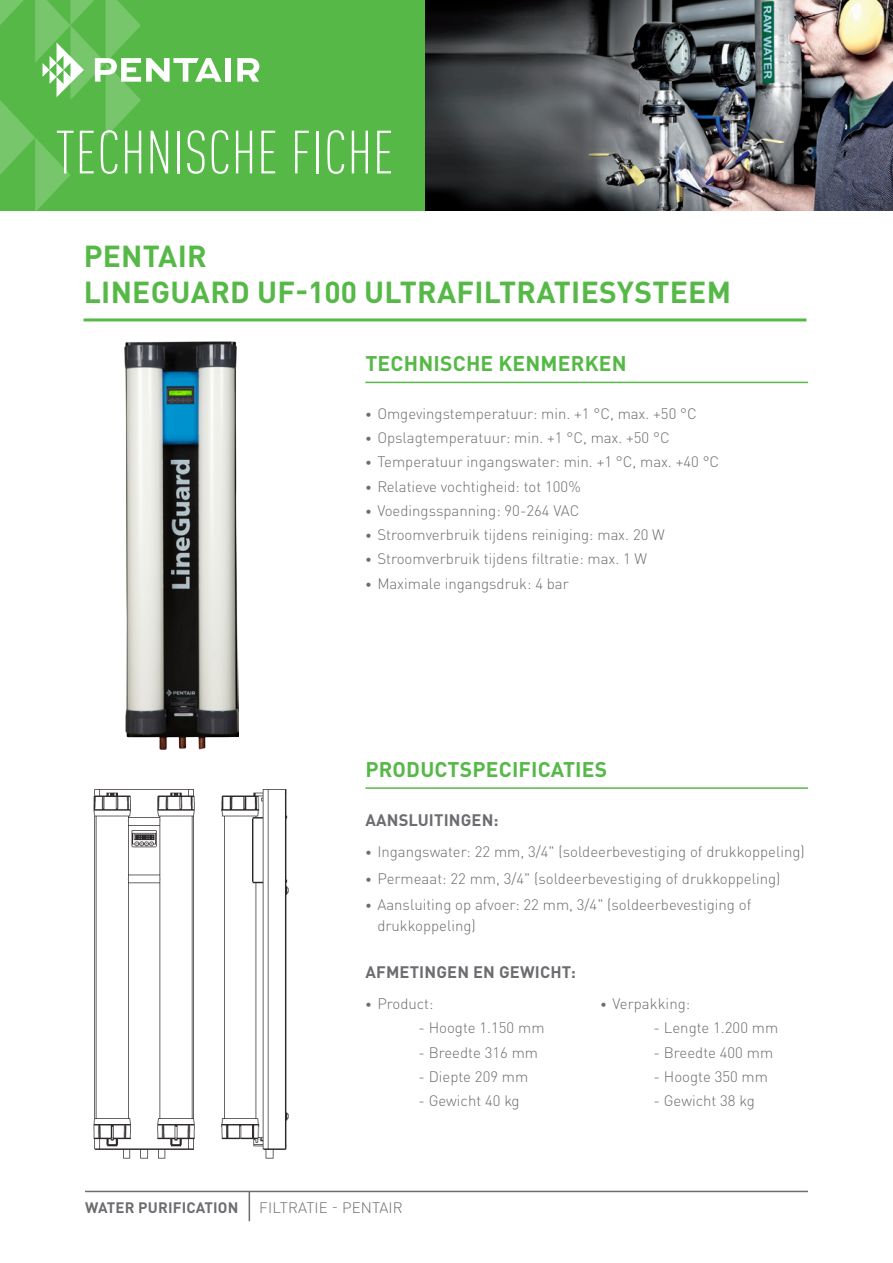
<style>
.page{position:relative;width:893px;height:1263px;background:#fff}
.page>*{position:absolute;margin:0;border:0;box-sizing:border-box;transform-origin:0 0}
.t1{font:300 condensed 60px "DIN Pro";letter-spacing:.01em;color:#fff}
.t2{font:700 30px/36px "DIN Pro";letter-spacing:.01em;color:#56b947}
.t3{font:700 21px "DIN Pro";letter-spacing:.01em;color:#56b947}
.t4{font:700 16.5px "DIN Pro";letter-spacing:.01em;color:#6c6d70}
.t5{font:300 15px/21px "DIN Pro";color:#6c6d70}
.t6{font:700 15px "DIN Pro";letter-spacing:.01em;color:#6c6d70}
.s1{font-weight:700;font-size:12.75px}
</style>
<div class="page">
<div style="left:0;top:0;width:429px;height:210px;background:#56b947"></div>
<svg style="left:0;top:0;width:222px;height:211px"></svg>
<div style="left:225px;top:58px;width:6px;height:24px;background:#fff"></div>
<svg style="left:237px;top:58px;width:22px;height:24px"></svg>
<hr style="left:85px;top:1191px;width:723px;height:1px;background:#6c6d70">
<hr style="left:249px;top:1191px;width:1px;height:30px;background:#6c6d70">
<img style="left:425px;top:0;width:468px;height:210px">
<hr style="left:365px;top:382px;width:443px;height:1px;background:#56b947">
<hr style="left:84px;top:318px;width:722px;height:3px;background:#56b947">
<img style="left:125px;top:342px;width:114px;height:408px">
<hr style="left:365px;top:787px;width:443px;height:2px;background:#56b947">
<img style="left:93px;top:789px;width:196px;height:370px">
<h1 class="t1" style="left:56px;top:110px;width:340px">TECHNISCHE FICHE</h1>
<h2 class="t2" style="left:84px;top:234px;width:649px">PENTAIR<br>LINEGUARD UF-100 ULTRAFILTRATIESYSTEEM</h2>
<h3 class="t3" style="left:365px;top:346px;width:263px">TECHNISCHE KENMERKEN</h3>
<p class="t5" style="left:365px;top:402px;width:333px"><span class="s1">•</span> Omgevingstemperatuur: min. +1 °C, max. +50 °C</p>
<p class="t5" style="left:365px;top:426px;width:306px"><span class="s1">•</span> Opslagtemperatuur: min. +1 °C, max. +50 °C</p>
<p class="t5" style="left:365px;top:450px;width:355px"><span class="s1">•</span> Temperatuur ingangswater: min. +1 °C, max. +40 °C</p>
<p class="t5" style="left:365px;top:474px;width:217px"><span class="s1">•</span> Relatieve vochtigheid: tot 100%</p>
<p class="t5" style="left:365px;top:499px;width:216px"><span class="s1">•</span> Voedingsspanning: 90-264 VAC</p>
<p class="t5" style="left:365px;top:523px;width:301px"><span class="s1">•</span> Stroomverbruik tijdens reiniging: max. 20 W</p>
<p class="t5" style="left:365px;top:547px;width:283px"><span class="s1">•</span> Stroomverbruik tijdens filtratie: max. 1 W</p>
<p class="t5" style="left:365px;top:571px;width:205px"><span class="s1">•</span> Maximale ingangsdruk: 4 bar</p>
<h3 class="t3" style="left:365px;top:752px;width:243px">PRODUCTSPECIFICATIES</h3>
<p class="t4" style="left:365px;top:806px;width:135px">AANSLUITINGEN:</p>
<p class="t5" style="left:365px;top:840px;width:441px"><span class="s1">•</span> Ingangswater: 22 mm, 3/4" (soldeerbevestiging of drukkoppeling)</p>
<p class="t5" style="left:365px;top:867px;width:417px"><span class="s1">•</span> Permeaat: 22 mm, 3/4" (soldeerbevestiging of drukkoppeling)</p>
<p class="t5" style="left:377px;top:893px;width:375px;text-indent:-12px"><span class="s1">•</span> Aansluiting op afvoer: 22 mm, 3/4" (soldeerbevestiging of drukkoppeling)</p>
<p class="t4" style="left:365px;top:958px;width:212px">AFMETINGEN EN GEWICHT:</p>
<p class="t5" style="left:365px;top:992px;width:70px"><span class="s1">•</span> Product:</p>
<p class="t5" style="left:418px;top:1016px;width:128px">- Hoogte 1.150 mm</p>
<p class="t5" style="left:418px;top:1040px;width:121px">- Breedte 316 mm</p>
<p class="t5" style="left:418px;top:1064px;width:111px">- Diepte 209 mm</p>
<p class="t5" style="left:418px;top:1089px;width:103px">- Gewicht 40 kg</p>
<p class="t5" style="left:600px;top:992px;width:91px"><span class="s1">•</span> Verpakking:</p>
<p class="t5" style="left:654px;top:1016px;width:126px">- Lengte 1.200 mm</p>
<p class="t5" style="left:654px;top:1040px;width:121px">- Breedte 400 mm</p>
<p class="t5" style="left:654px;top:1064px;width:116px">- Hoogte 350 mm</p>
<p class="t5" style="left:654px;top:1089px;width:103px">- Gewicht 38 kg</p>
<p class="t6" style="left:85px;top:1195px;width:155px">WATER PURIFICATION</p>
<p class="t5" style="left:259px;top:1195px;width:145px">FILTRATIE - PENTAIR</p>
</div>
